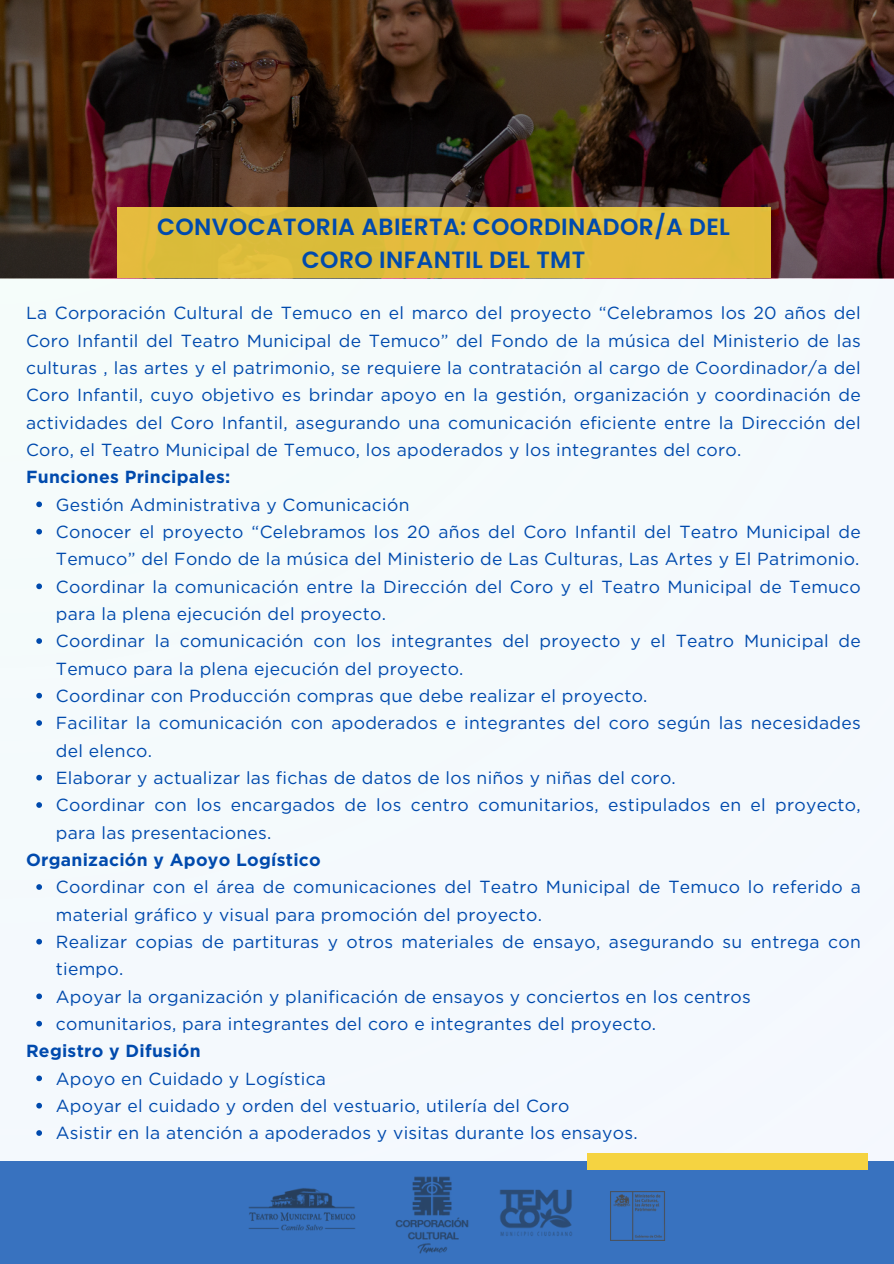
<style>
.page{position:relative;width:894px;height:1264px;background:#fff}
.page>*{position:absolute;margin:0;border:0;box-sizing:border-box;transform-origin:0 0}
.t1{font:600 23.4px/32.7px "Poppins";letter-spacing:.015em;color:#004aad;text-align:center}
.t2{font:17.55px/27.3px "Gotham";letter-spacing:.015em;color:#004aad}
.t3{font:700 17.55px "Gotham";letter-spacing:.015em;color:#004aad}
</style>
<div class="page">
<div style="left:0;top:0;width:893px;height:1263px;background:#f4fafd"></div>
<img style="left:0;top:0;width:893px;height:278px">
<div style="left:117px;top:207px;width:653px;height:70px;background:#e2bb3c"></div>
<svg style="left:36px;top:501px;width:6px;height:6px"></svg>
<svg style="left:36px;top:529px;width:6px;height:5px"></svg>
<svg style="left:36px;top:583px;width:6px;height:6px"></svg>
<svg style="left:36px;top:638px;width:6px;height:6px"></svg>
<svg style="left:36px;top:692px;width:6px;height:6px"></svg>
<svg style="left:36px;top:720px;width:6px;height:6px"></svg>
<svg style="left:36px;top:774px;width:6px;height:6px"></svg>
<svg style="left:36px;top:802px;width:6px;height:5px"></svg>
<svg style="left:36px;top:884px;width:6px;height:5px"></svg>
<svg style="left:36px;top:938px;width:6px;height:6px"></svg>
<svg style="left:36px;top:993px;width:6px;height:6px"></svg>
<svg style="left:36px;top:1020px;width:6px;height:6px"></svg>
<svg style="left:36px;top:1075px;width:6px;height:6px"></svg>
<svg style="left:36px;top:1102px;width:6px;height:6px"></svg>
<svg style="left:36px;top:1130px;width:6px;height:5px"></svg>
<div style="left:0;top:1161px;width:893px;height:102px;background:#3872bf"></div>
<div style="left:587px;top:1153px;width:280px;height:16px;background:#f5d341"></div>
<img style="left:248px;top:1188px;width:108px;height:43px">
<img style="left:499px;top:1189px;width:73px;height:47px">
<img style="left:395px;top:1176px;width:74px;height:78px">
<img style="left:589px;top:1169px;width:96px;height:72px">
<p class="t1" style="left:157px;top:211px;width:574px">CONVOCATORIA ABIERTA: COORDINADOR/A DEL<br>CORO INFANTIL DEL TMT</p>
<p class="t2" style="left:26px;top:299px;width:836px;text-align:justify">La Corporación Cultural de Temuco en el marco del proyecto “Celebramos los 20 años del Coro Infantil del Teatro Municipal de Temuco” del Fondo de la música del Ministerio de las culturas , las artes y el patrimonio, se requiere la contratación al cargo de Coordinador/a del Coro Infantil, cuyo objetivo es brindar apoyo en la gestión, organización y coordinación de actividades del Coro Infantil, asegurando una comunicación eficiente entre la Dirección del Coro, el Teatro Municipal de Temuco, los apoderados y los integrantes del coro.</p>
<h1 class="t3" style="left:26px;top:466px;width:206px">Funciones Principales:</h1>
<p class="t2" style="left:56px;top:490px;width:355px">Gestión Administrativa y Comunicación</p>
<p class="t2" style="left:56px;top:518px;width:806px">Conocer el proyecto “Celebramos los 20 años del Coro Infantil del Teatro Municipal de<br>Temuco” del Fondo de la música del Ministerio de Las Culturas, Las Artes y El Patrimonio.</p>
<p class="t2" style="left:56px;top:572px;width:806px">Coordinar la comunicación entre la Dirección del Coro y el Teatro Municipal de Temuco para la plena ejecución del proyecto.</p>
<p class="t2" style="left:56px;top:627px;width:806px">Coordinar la comunicación con los integrantes del proyecto y el Teatro Municipal de<br>Temuco para la plena ejecución del proyecto.</p>
<p class="t2" style="left:56px;top:682px;width:593px">Coordinar con Producción compras que debe realizar el proyecto.</p>
<p class="t2" style="left:56px;top:709px;width:806px">Facilitar la comunicación con apoderados e integrantes del coro según las necesidades del elenco.</p>
<p class="t2" style="left:56px;top:764px;width:621px">Elaborar y actualizar las fichas de datos de los niños y niñas del coro.</p>
<p class="t2" style="left:56px;top:791px;width:806px">Coordinar con los encargados de los centro comunitarios, estipulados en el proyecto, para las presentaciones.</p>
<p class="t3" style="left:26px;top:849px;width:296px">Organización y Apoyo Logístico</p>
<p class="t2" style="left:56px;top:873px;width:806px">Coordinar con el área de comunicaciones del Teatro Municipal de Temuco lo referido a material gráfico y visual para promoción del proyecto.</p>
<h2 class="t2" style="left:56px;top:928px;width:806px">Realizar copias de partituras y otros materiales de ensayo, asegurando su entrega con tiempo.</h2>
<p class="t2" style="left:56px;top:982px;width:696px">Apoyar la organización y planificación de ensayos y conciertos en los centros</p>
<p class="t2" style="left:56px;top:1009px;width:601px">comunitarios, para integrantes del coro e integrantes del proyecto.</p>
<p class="t3" style="left:26px;top:1040px;width:176px">Registro y Difusión</p>
<p class="t2" style="left:56px;top:1064px;width:272px">Apoyo en Cuidado y Logística</p>
<h2 class="t2" style="left:56px;top:1091px;width:515px">Apoyar el cuidado y orden del vestuario, utilería del Coro</h2>
<p class="t2" style="left:56px;top:1119px;width:583px">Asistir en la atención a apoderados y visitas durante los ensayos.</p>
</div>
